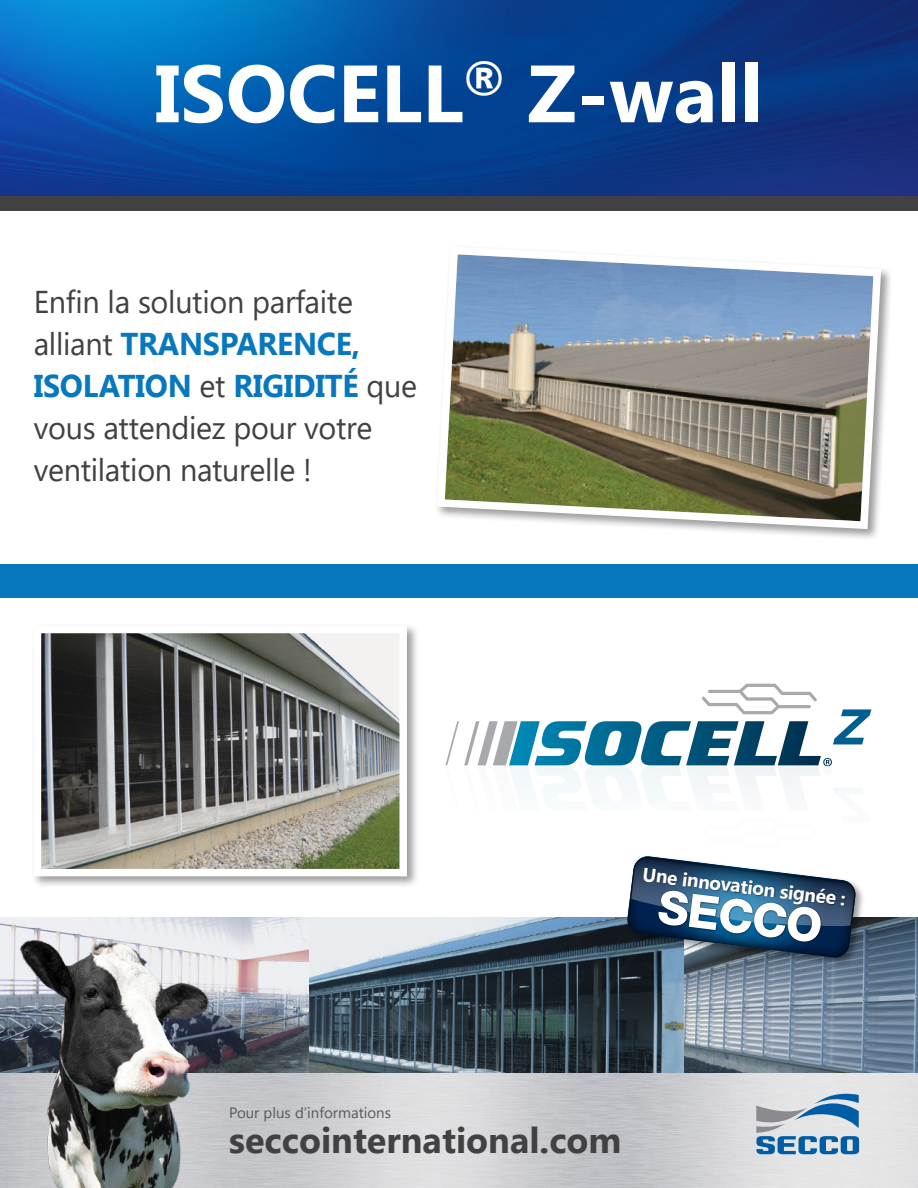
<style>
.page{position:relative;width:918px;height:1188px;background:#fff}
.page>*{position:absolute;margin:0;border:0;box-sizing:border-box;transform-origin:0 0}
.t1{font:700 81px "Segoe UI";color:#fff}
.t2{font:700 36px "Segoe UI";color:#414042}
.t3{font:31.5px/42px "Segoe UI";letter-spacing:-.01em;color:#414042}
.t4{font:700 19.35px "Segoe UI";color:#fff}
.t5{font:15px "Segoe UI";color:#58595b}
.s1{font-weight:700;color:#0778be}
</style>
<div class="page">
<svg style="left:0;top:917px;width:918px;height:156px;background:#6c7a86"></svg>
<img style="left:0;top:0;width:918px;height:196px">
<div style="left:0;top:196px;width:918px;height:15px;background:#414042"></div>
<img style="left:13px;top:930px;width:203px;height:258px">
<svg style="left:756px;top:1093px;width:103px;height:61px;background:#95b1c8"></svg>
<div style="left:31px;top:623px;width:388px;height:266px;background:#000;opacity:.4"></div>
<svg style="left:31px;top:623px;width:380px;height:257px;background:#878883"></svg>
<svg style="left:445px;top:684px;width:426px;height:82px"></svg>
<div style="left:625px;top:854px;width:240px;height:113px;background:#000;opacity:.4"></div>
<svg style="left:627px;top:856px;width:229px;height:102px"></svg>
<img style="left:640px;top:863px;width:209px;height:50px">
<div style="left:434px;top:244px;width:459px;height:297px;background:#000;opacity:.4"></div>
<svg style="left:434px;top:244px;width:451px;height:289px"></svg>
<div style="left:0;top:564px;width:918px;height:34px;background:#0778be"></div>
<h1 class="t1" style="left:155px;top:36px;width:610px">ISOCELL<sup>®</sup> Z-wall</h1>
<p class="t3" style="left:34px;top:278px;width:385px">Enfin la solution parfaite alliant <span class="s1">TRANSPARENCE,<br>ISOLATION</span> et <span class="s1">RIGIDITÉ</span> que vous attendiez pour votre ventilation naturelle !</p>
<p class="t4" style="left:644px;top:860px;width:206px;rotate:7deg">Une innovation signée :</p>
<p class="t5" style="left:229px;top:1099px;width:163px">Pour plus d’informations</p>
<p class="t2" style="left:229px;top:1114px;width:394px">seccointernational.com</p>
</div>
